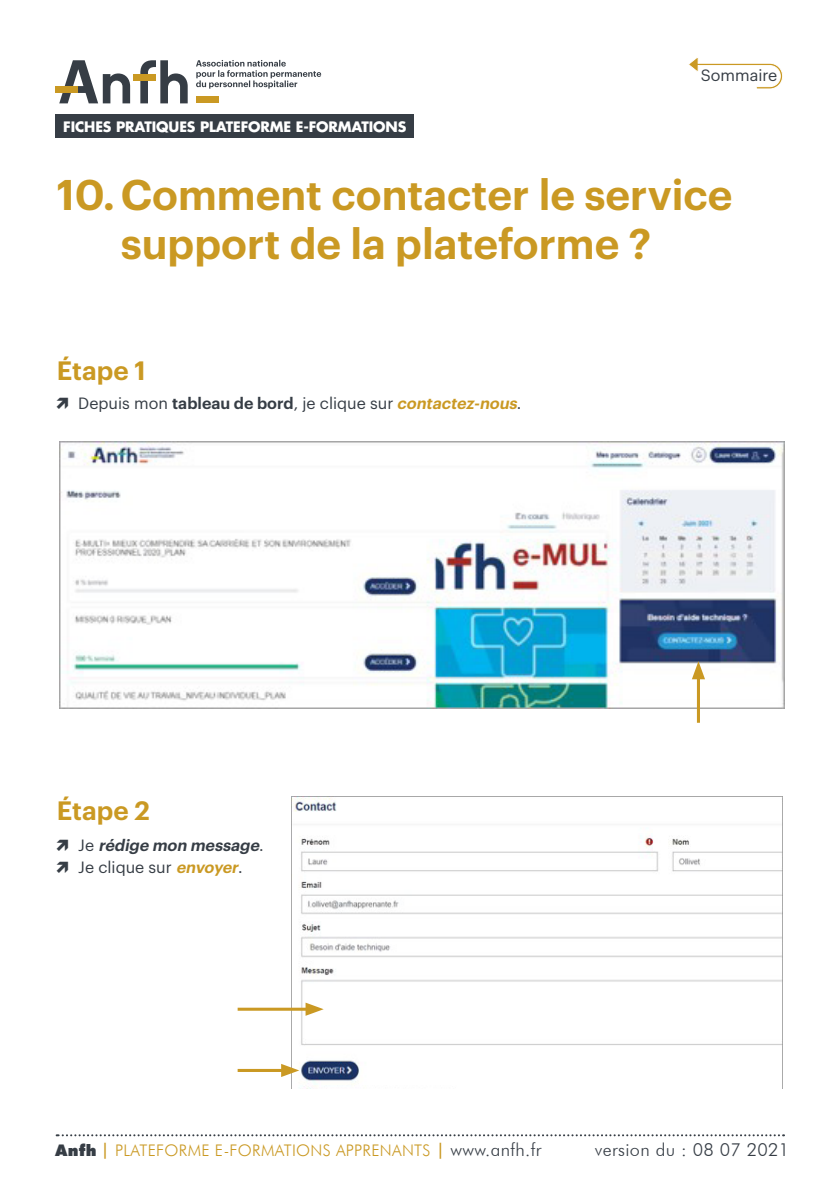
<style>
.page{position:relative;width:840px;height:1191px;background:#fff}
.page>*{position:absolute;margin:0;border:0;box-sizing:border-box;transform-origin:0 0}
.t1{font:600 42px/49.6px "Graphik";color:#ca9923;text-align:center}
.t2{font:600 26px "Graphik";color:#ca9923}
.t3{font:300 18px "Futura BT";letter-spacing:.02em;color:#363d45}
.t4{font:16px "Graphik";color:#363d45}
.t5{font:300 16px "Futura BT";letter-spacing:.02em;color:#ca9923}
.t6{font:italic 600 16px/22px "Graphik";color:#363d45}
.t7{font:700 14px "Futura Std";letter-spacing:-.01em;color:#fff}
.s1{font-weight:600}
.s2{font-weight:600;font-style:italic;color:#ca9923}
.s3{font-weight:400;font-style:normal}
.s4{color:#ca9923}
.s5{font-weight:900;color:#363d45}
.s6{font-weight:500}
.s7{font-size:18px;color:#363d45}
</style>
<div class="page">
<svg style="left:57px;top:1134px;width:726px;height:2px"></svg>
<div style="left:56px;top:114px;width:358px;height:24px;background:#363d45"></div>
<svg style="left:59px;top:60px;width:71px;height:43px"></svg>
<svg style="left:140px;top:60px;width:47px;height:43px"></svg>
<div style="left:196px;top:97px;width:23px;height:6px;background:#ca9923"></div>
<div style="left:56px;top:86px;width:22px;height:7px;background:#ca9923"></div>
<svg style="left:196px;top:60px;width:125px;height:29px"></svg>
<div style="left:133px;top:74px;width:23px;height:7px;background:#ca9923"></div>
<svg style="left:688px;top:58px;width:95px;height:31px"></svg>
<img style="left:59px;top:441px;width:724px;height:267px">
<hr style="left:696px;top:673px;width:3px;height:50px;background:#ca9923">
<svg style="left:691px;top:661px;width:13px;height:18px"></svg>
<img style="left:292px;top:796px;width:490px;height:293px">
<hr style="left:237px;top:1007px;width:74px;height:3px;background:#ca9923">
<svg style="left:305px;top:1002px;width:18px;height:13px"></svg>
<hr style="left:237px;top:1069px;width:49px;height:3px;background:#ca9923">
<svg style="left:281px;top:1063px;width:18px;height:14px"></svg>
<p class="t7" style="left:63px;top:117px;width:344px">FICHES PRATIQUES PLATEFORME E-FORMATIONS</p>
<p class="t4" style="left:700px;top:63px;width:78px">Sommaire</p>
<h1 class="t1" style="left:57px;top:166px;width:677px">10.Comment contacter le service support de la plateforme ?</h1>
<h2 class="t2" style="left:57px;top:351px;width:90px">Étape 1</h2>
<p class="t4" style="left:78px;top:391px;width:444px">Depuis mon <span class="s1">tableau de bord</span>, je clique sur <span class="s2">contactez-nous</span>.</p>
<h2 class="t2" style="left:57px;top:791px;width:95px">Étape 2</h2>
<p class="t6" style="left:78px;top:833px;width:187px"><span class="s3">J e</span> rédige mon message<span class="s3">.<br>Je clique sur</span> <span class="s4">envoyer</span><span class="s3">.</span></p>
<p class="t5" style="left:56px;top:1140px;width:487px"><span class="s5">Anfh</span> <span class="s6">|</span> PLATEFORME E-FORMATIONS APPRENANTS <span class="s6">|</span> <span class="s7">www.anfh.fr</span></p>
<p class="t3" style="left:594px;top:1138px;width:196px">version du : 08 07 2021</p>
</div>
